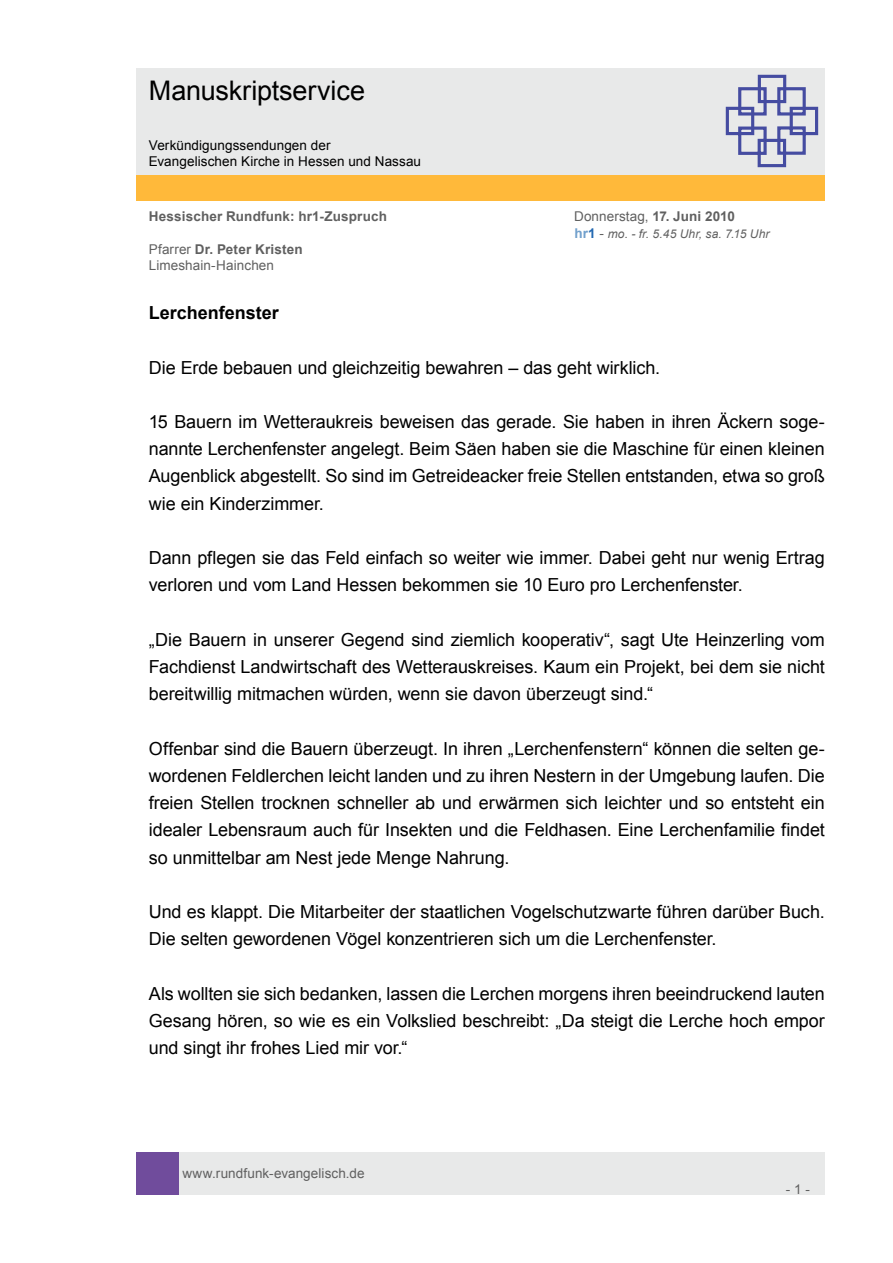
<style>
.page{position:relative;width:893px;height:1263px;background:#fff}
.page>*{position:absolute;margin:0;border:0;box-sizing:border-box;transform-origin:0 0}
.t1{font:27px "Arial";letter-spacing:-.005em;color:#000}
.t2{font:18px/27.2px "Arial";letter-spacing:-.005em;color:#000;text-align:justify}
.t3{font:700 18px "Arial";color:#000}
.t4{font:13.5px/16.2px "Arial";letter-spacing:.005em;color:#606060}
.t5{font:13.5px/16.2px "Arial";letter-spacing:.005em;color:#000}
.t6{font:700 13.5px "Arial";letter-spacing:.015em;color:#606060}
.t7{font:italic 12px "Arial";letter-spacing:.015em;color:#606060}
.s1{font-weight:700}
.s2{font-weight:700;font-style:normal;font-size:13.5px;color:#71a0cc}
.s3{font-weight:700;font-style:normal;font-size:13.5px;color:#2369b2}
.s4{font-style:normal;font-size:13.5px}
</style>
<div class="page">
<div style="left:179px;top:1152px;width:646px;height:43px;background:#e8e9e9"></div>
<div style="left:136px;top:1152px;width:43px;height:43px;background:#704c9c"></div>
<div style="left:136px;top:175px;width:689px;height:26px;background:#ffb93a"></div>
<div style="left:136px;top:68px;width:689px;height:106px;background:#e8e9e9"></div>
<svg style="left:725px;top:74px;width:94px;height:94px"></svg>
<h1 class="t1" style="left:149px;top:73px;width:218px">Manuskriptservice</h1>
<p class="t5" style="left:149px;top:137px;width:274px">Verkündigungssendungen der<br>Evangelischen Kirche in Hessen und Nassau</p>
<p class="t6" style="left:149px;top:208px;width:240px">Hessischer Rundfunk: hr1-Zuspruch</p>
<p class="t4" style="left:574px;top:209px;width:162px">Donnerstag, <span class="s1">17. Juni 2010</span></p>
<p class="t7" style="left:574px;top:226px;width:197px"><span class="s2">hr</span><span class="s3">1</span> <span class="s4">-</span> mo. - fr. 5.45 Uhr, sa. 7.15 Uhr</p>
<p class="t4" style="left:149px;top:241px;width:155px">Pfarrer <span class="s1">Dr. Peter Kristen<br></span>Limeshain-Hainchen</p>
<p class="t3" style="left:149px;top:301px;width:132px">Lerchenfenster</p>
<p class="t2" style="left:149px;top:354px;width:513px">Die Erde bebauen und gleichzeitig bewahren – das geht wirklich.</p>
<p class="t2" style="left:149px;top:408px;width:678px">15 Bauern im Wetteraukreis beweisen das gerade. Sie haben in ihren Äckern soge&shy;nannte Lerchenfenster angelegt. Beim Säen haben sie die Maschine für einen kleinen Augenblick abgestellt. So sind im Getreideacker freie Stellen entstanden, etwa so groß wie ein Kinderzimmer.</p>
<p class="t2" style="left:149px;top:544px;width:677px">Dann pflegen sie das Feld einfach so weiter wie immer. Dabei geht nur wenig Ertrag verloren und vom Land Hessen bekommen sie 10 Euro pro Lerchenfenster.</p>
<p class="t2" style="left:149px;top:626px;width:678px">„Die Bauern in unserer Gegend sind ziemlich kooperativ“, sagt Ute Heinzerling vom Fachdienst Landwirtschaft des Wetterauskreises. Kaum ein Projekt, bei dem sie nicht bereitwillig mitmachen würden, wenn sie davon überzeugt sind.“</p>
<p class="t2" style="left:149px;top:735px;width:678px">Offenbar sind die Bauern überzeugt. In ihren „Lerchenfenstern“ können die selten ge&shy;wordenen Feldlerchen leicht landen und zu ihren Nestern in der Umgebung laufen. Die freien Stellen trocknen schneller ab und erwärmen sich leichter und so entsteht ein idealer Lebensraum auch für Insekten und die Feldhasen. Eine Lerchenfamilie findet so unmittelbar am Nest jede Menge Nahrung.</p>
<p class="t2" style="left:149px;top:898px;width:677px">Und es klappt. Die Mitarbeiter der staatlichen Vogelschutzwarte führen darüber Buch.<br>Die selten gewordenen Vögel konzentrieren sich um die Lerchenfenster.</p>
<p class="t2" style="left:149px;top:980px;width:677px">Als wollten sie sich bedanken, lassen die Lerchen morgens ihren beeindruckend lauten Gesang hören, so wie es ein Volkslied beschreibt: „Da steigt die Lerche hoch empor und singt ihr frohes Lied mir vor.“</p>
<p class="t4" style="left:182px;top:1165px;width:184px">www.rundfunk-evangelisch.de</p>
<p class="t4" style="left:786px;top:1181px;width:26px">- 1 -</p>
</div>
